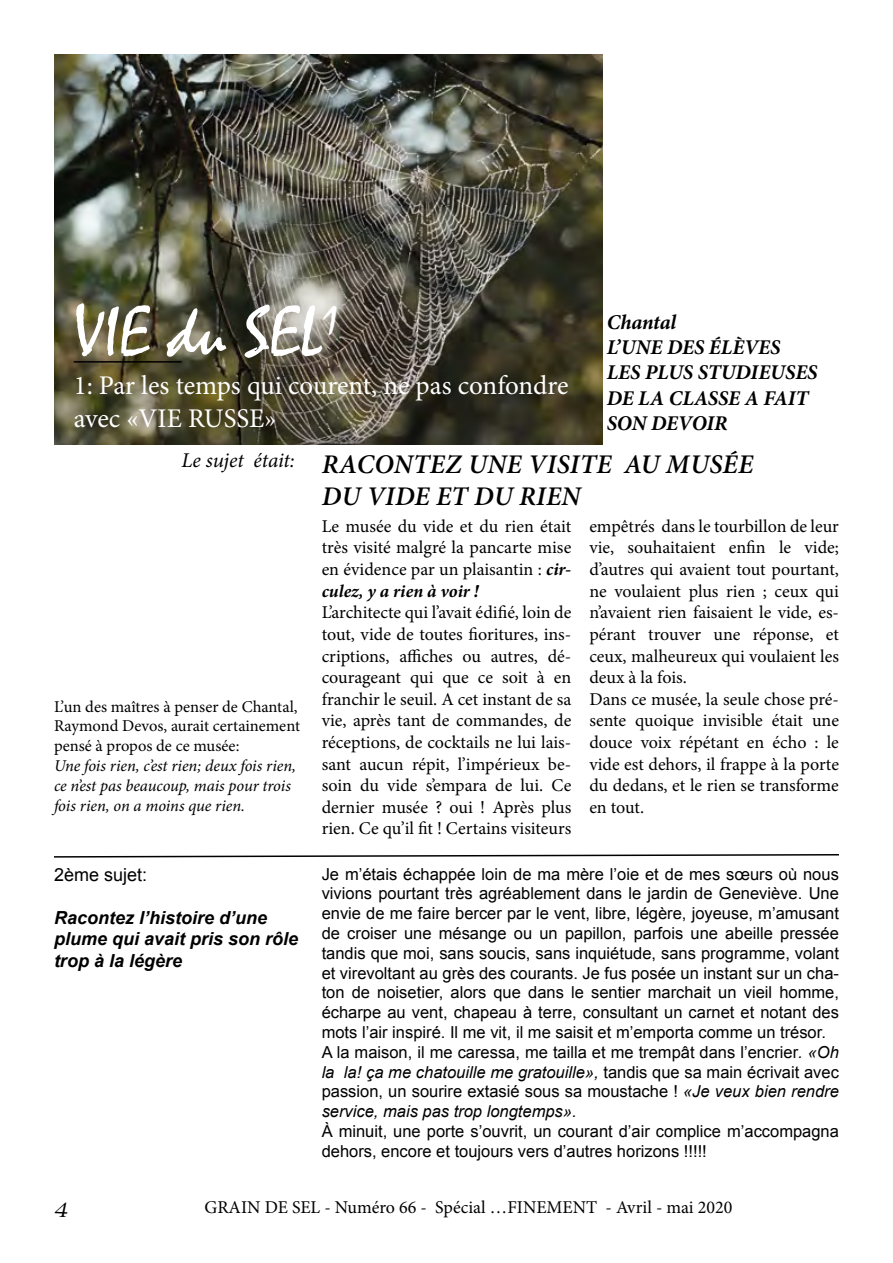
<style>
.page{position:relative;width:893px;height:1263px;background:#fff}
.page>*{position:absolute;margin:0;border:0;box-sizing:border-box;transform-origin:0 0}
.t1{font:72px "Mistral";color:#fff}
.t2{font:27px/32.4px "Minion Pro";letter-spacing:-.005em;color:#fff}
.t3{font:italic 600 27px/32.4px "Minion Pro";letter-spacing:.01em;color:#000}
.t4{font:italic 700 21px/25.2px "Minion Pro";color:#000}
.t5{font:italic 21px "Minion Pro";letter-spacing:-.01em;color:#000}
.t6{font:italic 21px "Lucida Calligraphy";color:#000}
.t7{font:18px/21.6px "Minion Pro";color:#000;text-align:justify}
.t8{font:italic 700 18px/21.6px "Arial";color:#000}
.t9{font:18px "Arial";color:#000}
.t10{font:16.5px/19.8px "Arial";color:#000}
.t11{font:italic 16.5px/19.8px "Minion Pro";letter-spacing:-.005em;color:#000}
.t12{font:16.5px/19.8px "Minion Pro";color:#000}
.s1{font-weight:700;font-style:italic}
.s2{font-style:italic}
</style>
<div class="page">
<img style="left:54px;top:54px;width:548px;height:390px">
<hr style="left:74px;top:361px;width:108px;height:2px;background:#000">
<svg style="left:54px;top:854px;width:785px;height:4px"></svg>
<h1 class="t1" style="left:74px;top:293px;width:266px">VIE du SEL<sup>1</sup></h1>
<h2 class="t2" style="left:74px;top:370px;width:496px">1: Par les temps qui courent, ne pas confondre avec «VIE RUSSE»</h2>
<h2 class="t3" style="left:322px;top:447px;width:433px">RACONTEZ UNE VISITE AU MUSÉE<br>DU VIDE ET DU RIEN</h2>
<p class="t4" style="left:607px;top:309px;width:212px">Chantal<br>L’UNE DES ÉLÈVES<br>LES PLUS STUDIEUSES<br>DE LA CLASSE A FAIT<br>SON DEVOIR</p>
<p class="t5" style="left:181px;top:446px;width:115px">Le sujet était:</p>
<p class="t12" style="left:54px;top:696px;width:248px">L’un des maîtres à penser de Chantal,<br>Raymond Devos, aurait certainement pensé à propos de ce musée:</p>
<p class="t11" style="left:54px;top:756px;width:244px">Une fois rien, c’est rien; deux fois rien, ce n’est pas beaucoup, mais pour trois fois rien, on a moins que rien.</p>
<p class="t9" style="left:54px;top:862px;width:95px">2ème sujet:</p>
<p class="t8" style="left:54px;top:907px;width:246px">Racontez l’histoire d’une plume qui avait pris son rôle trop à la légère</p>
<p class="t7" style="left:322px;top:515px;width:251px">Le musée du vide et du rien était très visité malgré la pancarte mise en évidence par un plaisantin : <span class="s1">cir&shy;culez, y a rien à voir !</span></p>
<p class="t7" style="left:322px;top:602px;width:251px">L’architecte qui l’avait édifié, loin de tout, vide de toutes fioritures, ins&shy;criptions, affiches ou autres, dé&shy;courageant qui que ce soit à en franchir le seuil. A cet instant de sa vie, après tant de commandes, de réceptions, de cocktails ne lui lais&shy;sant aucun répit, l’impérieux be&shy;soin du vide s’empara de lui. Ce dernier musée ? oui ! Après plus rien. Ce qu’il fit ! Certains visiteurs</p>
<p class="t7" style="left:589px;top:515px;width:251px;text-align:left">empêtrés dans le tourbillon de leur vie, souhaitaient enfin le vide; d’autres qui avaient tout pourtant, ne voulaient plus rien ; ceux qui n’avaient rien faisaient le vide, es&shy;pérant trouver une réponse, et ceux, malheureux qui voulaient les deux à la fois.<br>Dans ce musée, la seule chose pré&shy;sente quoique invisible était une douce voix répétant en écho : le vide est dehors, il frappe à la porte du dedans, et le rien se transforme en tout.</p>
<p class="t10" style="left:322px;top:864px;width:519px">Je m’étais échappée loin de ma mère l’oie et de mes sœurs où nous vivions pourtant très agréablement dans le jardin de Geneviève. Une envie de me faire bercer par le vent, libre, légère, joyeuse, m’amusant de croiser une mésange ou un papillon, parfois une abeille pressée tandis que moi, sans soucis, sans inquiétude, sans programme, volant et virevoltant au grès des courants. Je fus posée un instant sur un cha&shy;ton de noisetier, alors que dans le sentier marchait un vieil homme, écharpe au vent, chapeau à terre, consultant un carnet et notant des mots l’air inspiré. Il me vit, il me saisit et m’emporta comme un trésor.<br>A la maison, il me caressa, me tailla et me trempât dans l’encrier<span class="s2">. «Oh la la! ça me chatouille me gratouille»,</span> tandis que sa main écrivait avec passion, un sourire extasié sous sa moustache ! <span class="s2">«Je veux bien rendre service, mais pas trop longtemps».</span></p>
<p class="t10" style="left:322px;top:1121px;width:519px">À minuit, une porte s’ouvrit, un courant d’air complice m’accompagna dehors, encore et toujours vers d’autres horizons !!!!!</p>
<p class="t6" style="left:54px;top:1194px;width:15px">4</p>
<p class="t7" style="left:205px;top:1196px;width:529px">GRAIN DE SEL - Numéro 66 - Spécial …FINEMENT - Avril - mai 2020</p>
</div>
